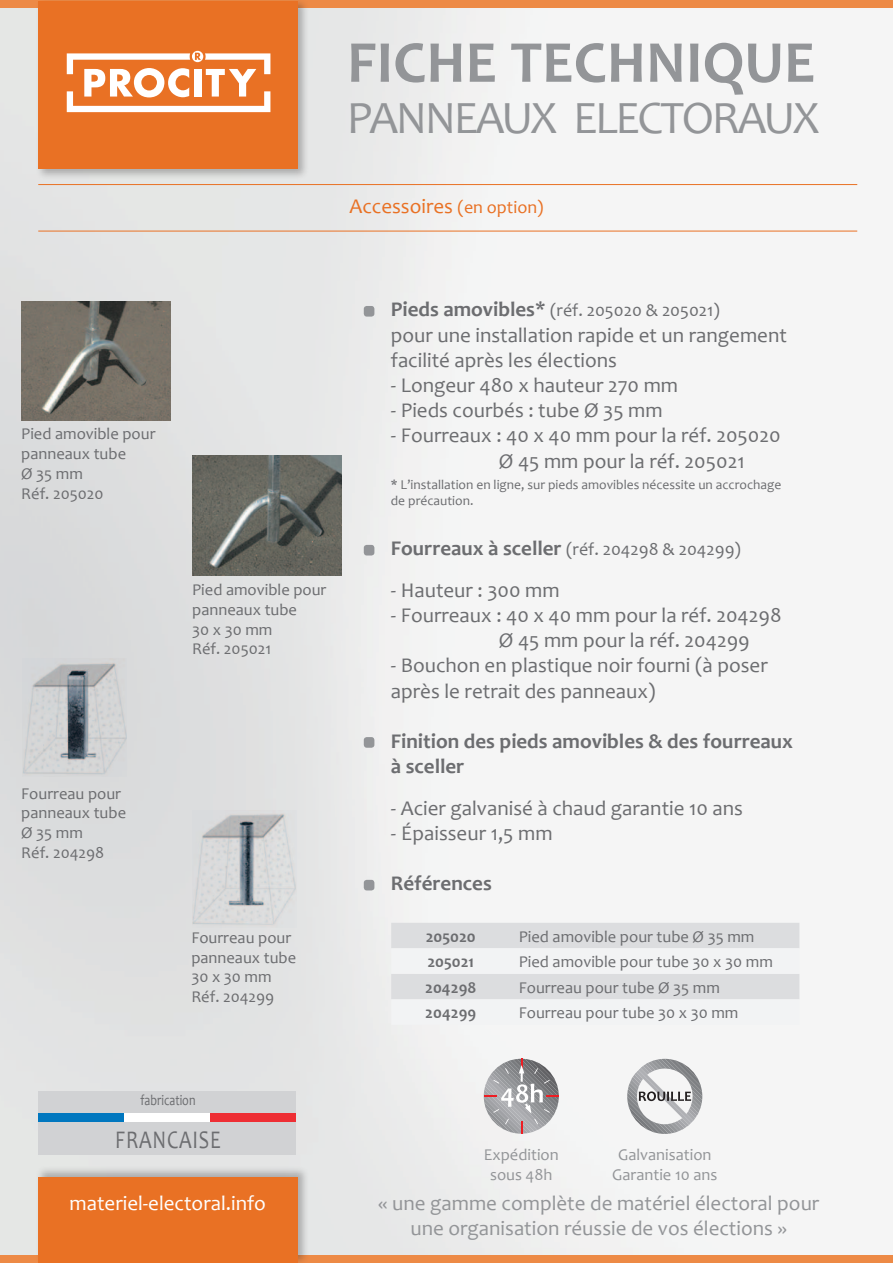
<style>
.page{position:relative;width:893px;height:1263px;background:#fff}
.page>*{position:absolute;margin:0;border:0;box-sizing:border-box;transform-origin:0 0}
.t1{font:700 60px "Candara";color:#939598}
.t2{font:46.5px "Candara";letter-spacing:-.05em;color:#939598}
.t3{font:25.5px "Candara";color:#6c6d70;scale:.8 1}
.t4{font:21px/25.2px "Candara";color:#6c6d70}
.t5{font:21px/25.2px "Candara";color:#939598;text-align:center}
.t6{font:700 21px/25.2px "Candara";color:#6c6d70}
.t7{font:21px "Candara";color:#fff}
.t8{font:21px "Candara";color:#e97124}
.t9{font:18px "Candara";color:#6c6d70}
.t10{font:16.5px/19.8px "Candara";color:#6c6d70}
.t11{font:16.5px/19.8px "Candara";color:#939598;text-align:center}
.t12{font:700 16.5px "Candara";color:#6c6d70}
.t13{font:15px "Candara";color:#6c6d70;scale:.8 1}
.t14{font:13.5px/16.5px "Candara";color:#6c6d70}
.s1{font-size:18px}
.s2{font-weight:700;font-size:21px}
</style>
<div class="page">
<img style="left:0;top:7px;width:893px;height:1249px">
<div style="left:38px;top:1091px;width:258px;height:64px;background:#d1d2d4"></div>
<div style="left:0;top:0;width:893px;height:7px;background:#ed8a46"></div>
<div style="left:0;top:1256px;width:893px;height:7px;background:#ed8a46"></div>
<div style="left:35px;top:1165px;width:274px;height:98px;background:#231f20;opacity:.3"></div>
<div style="left:38px;top:1177px;width:260px;height:86px;background:#e97124"></div>
<div style="left:35px;top:0;width:274px;height:180px;background:#231f20;opacity:.3"></div>
<div style="left:38px;top:1px;width:260px;height:167px;background:#e97124"></div>
<svg style="left:67px;top:51px;width:203px;height:61px"></svg>
<hr style="left:38px;top:184px;width:819px;height:1px;background:#e97124">
<hr style="left:38px;top:231px;width:819px;height:1px;background:#e97124">
<div style="left:364px;top:306px;width:10px;height:11px;background:#939598;border-radius:3px"></div>
<div style="left:364px;top:545px;width:10px;height:10px;background:#939598;border-radius:3px"></div>
<div style="left:364px;top:737px;width:10px;height:11px;background:#939598;border-radius:3px"></div>
<div style="left:364px;top:880px;width:10px;height:10px;background:#939598;border-radius:3px"></div>
<svg style="left:391px;top:923px;width:408px;height:102px"></svg>
<svg style="left:484px;top:1059px;width:75px;height:75px"></svg>
<div style="left:38px;top:1113px;width:86px;height:8px;background:#0077bf"></div>
<div style="left:124px;top:1113px;width:86px;height:8px;background:#fff"></div>
<div style="left:210px;top:1113px;width:86px;height:8px;background:#ee2e34"></div>
<svg style="left:627px;top:1059px;width:75px;height:75px"></svg>
<img style="left:22px;top:658px;width:105px;height:119px">
<img style="left:193px;top:810px;width:104px;height:117px">
<img style="left:21px;top:301px;width:149px;height:120px">
<img style="left:193px;top:456px;width:149px;height:120px">
<h1 class="t1" style="left:347px;top:25px;width:470px">FICHE TECHNIQUE</h1>
<h2 class="t2" style="left:347px;top:88px;width:473px">PANNEAUX ELECTORAUX</h2>
<p class="t8" style="left:349px;top:193px;width:196px">Accessoires <span class="s1">(en option)</span></p>
<p class="t10" style="left:21px;top:424px;width:136px">Pied amovible pour panneaux tube<br>Ø 35 mm<br>Réf. 205020</p>
<p class="t10" style="left:192px;top:579px;width:136px">Pied amovible pour panneaux tube<br>30 x 30 mm<br>Réf. 205021</p>
<p class="t10" style="left:21px;top:783px;width:106px">Fourreau pour panneaux tube<br>Ø 35 mm<br>Réf. 204298</p>
<p class="t10" style="left:191px;top:927px;width:106px">Fourreau pour panneaux tube<br>30 x 30 mm<br>Réf. 204299</p>
<p class="t13" style="left:141px;top:1091px;width:70px">fabrication</p>
<p class="t3" style="left:115px;top:1124px;width:17px">franca</p>
<p class="t3" style="left:192px;top:1124px;width:34px">ise</p>
<p class="t9" style="left:391px;top:299px;width:330px"><span class="s2">Pieds amovibles*</span> (réf. 205020 &amp; 205021)</p>
<p class="t4" style="left:391px;top:322px;width:398px">pour une installation rapide et un rangement facilité après les élections</p>
<p class="t4" style="left:391px;top:372px;width:289px">- Longeur 480 x hauteur 270 mm</p>
<p class="t4" style="left:391px;top:397px;width:273px">- Pieds courbés : tube Ø 35 mm</p>
<p class="t4" style="left:499px;top:423px;width:283px;text-indent:-108px">- Fourreaux : 40 x 40 mm pour la réf. 205020<br>Ø 45 mm pour la réf. 205021</p>
<p class="t14" style="left:391px;top:476px;width:392px">* L’installation en ligne, sur pieds amovibles nécessite un accrochage de précaution.</p>
<p class="t9" style="left:391px;top:538px;width:352px"><span class="s2">Fourreaux à sceller</span> (réf. 204298 &amp; 204299)</p>
<p class="t4" style="left:391px;top:577px;width:170px">- Hauteur : 300 mm</p>
<p class="t4" style="left:499px;top:602px;width:284px;text-indent:-108px">- Fourreaux : 40 x 40 mm pour la réf. 204298<br>Ø 45 mm pour la réf. 204299</p>
<p class="t4" style="left:391px;top:653px;width:378px">- Bouchon en plastique noir fourni (à poser après le retrait des panneaux)</p>
<p class="t6" style="left:391px;top:728px;width:404px">Finition des pieds amovibles &amp; des fourreaux à sceller</p>
<p class="t4" style="left:391px;top:795px;width:354px">- Acier galvanisé à chaud garantie 10 ans</p>
<p class="t4" style="left:391px;top:820px;width:163px">- épaisseur 1,5 mm</p>
<p class="t6" style="left:391px;top:870px;width:102px">Références</p>
<p class="t12" style="left:426px;top:926px;width:52px">205020</p>
<p class="t10" style="left:519px;top:926px;width:237px">Pied amovible pour tube Ø 35 mm</p>
<p class="t12" style="left:427px;top:951px;width:48px">205021</p>
<p class="t10" style="left:519px;top:952px;width:256px">Pied amovible pour tube 30 x 30 mm</p>
<p class="t12" style="left:425px;top:977px;width:53px">204298</p>
<p class="t10" style="left:519px;top:977px;width:203px">Fourreau pour tube Ø 35 mm</p>
<p class="t12" style="left:425px;top:1002px;width:52px">204299</p>
<p class="t10" style="left:519px;top:1003px;width:221px">Fourreau pour tube 30 x 30 mm</p>
<p class="t11" style="left:484px;top:1144px;width:76px">Expédition sous 48h</p>
<p class="t11" style="left:612px;top:1144px;width:107px">Galvanisation<br>Garantie 10 ans</p>
<p class="t7" style="left:70px;top:1190px;width:198px">materiel-electoral.info</p>
<p class="t5" style="left:378px;top:1190px;width:443px">« une gamme complète de matériel électoral pour une organisation réussie de vos élections »</p>
</div>
